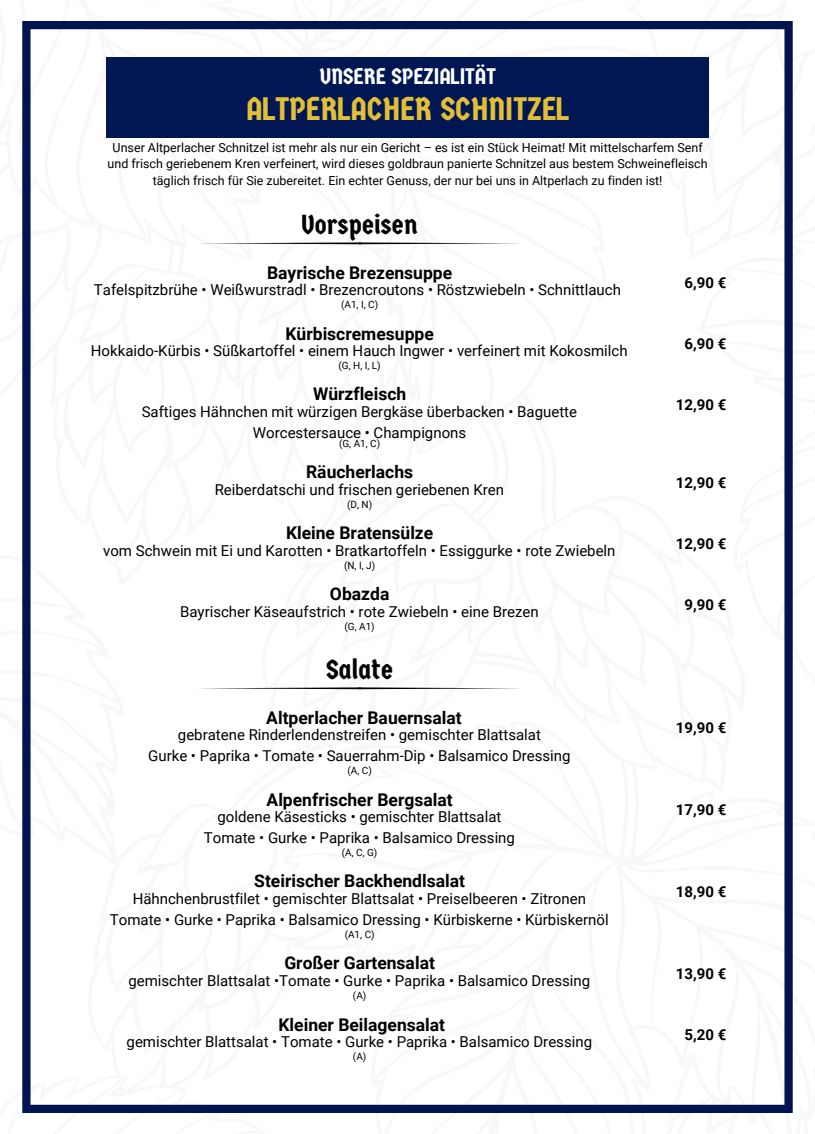
<style>
.page{position:relative;width:815px;height:1134px;background:#fff}
.page>*{position:absolute;margin:0;border:0;box-sizing:border-box;transform-origin:0 0}
.t1{font:32.5px "Germania One";color:#e2bf36}
.t2{font:27.5px "Germania One";letter-spacing:.005em;color:#000}
.t3{font:22.5px "Germania One";color:#fff}
.t4{font:700 17.5px "Roboto";color:#000}
.t5{font:15px/20.6px "Roboto";color:#000;text-align:center}
.t6{font:700 15px "Roboto";color:#000}
.t7{font:12.5px/16.9px "Roboto";color:#000;text-align:center}
.t8{font:10px "Roboto";color:#000}
</style>
<div class="page">
<img style="left:23px;top:22px;width:769px;height:1090px">
<div style="left:106px;top:57px;width:603px;height:80px;background:#001754"></div>
<svg style="left:197px;top:242px;width:326px;height:2px"></svg>
<svg style="left:197px;top:687px;width:326px;height:2px"></svg>
<h5 class="t3" style="left:319px;top:63px;width:178px">UNSERE SPEZIALITÄT</h5>
<p class="t1" style="left:246px;top:90px;width:324px">ALTPERLACHER SCHNITZEL</p>
<h4 class="t7" style="left:108px;top:139px;width:601px">Unser Altperlacher Schnitzel ist mehr als nur ein Gericht – es ist ein Stück Heimat! Mit mittelscharfem Senf und frisch geriebenem Kren verfeinert, wird dieses goldbraun panierte Schnitzel aus bestem Schweinefleisch täglich frisch für Sie zubereitet. Ein echter Genuss, der nur bei uns in Altperlach zu finden ist!</h4>
<p class="t2" style="left:301px;top:209px;width:118px">Vorspeisen</p>
<h3 class="t4" style="left:267px;top:262px;width:187px">Bayrische Brezensuppe</h3>
<h1 class="t5" style="left:94px;top:280px;width:528px">Tafelspitzbrühe • Weißwurstradl • Brezencroutons • Röstzwiebeln • Schnittlauch</h1>
<p class="t8" style="left:341px;top:299px;width:39px">(A1, I, C)</p>
<h6 class="t4" style="left:285px;top:323px;width:150px">Kürbiscremesuppe</h6>
<h5 class="t5" style="left:91px;top:341px;width:538px">Hokkaido-Kürbis • Süßkartoffel • einem Hauch Ingwer • verfeinert mit Kokosmilch</h5>
<p class="t8" style="left:338px;top:360px;width:44px">(G, H, I, L)</p>
<p class="t4" style="left:313px;top:384px;width:95px">Würzfleisch</p>
<h4 class="t5" style="left:142px;top:401px;width:437px">Saftiges Hähnchen mit würzigen Bergkäse überbacken • Baguette<br>Worcestersauce • Champignons</h4>
<h6 class="t8" style="left:339px;top:438px;width:43px">(G, A1, C)</h6>
<p class="t4" style="left:306px;top:462px;width:108px">Räucherlachs</p>
<h4 class="t5" style="left:215px;top:479px;width:291px">Reiberdatschi und frischen geriebenen Kren</h4>
<h6 class="t8" style="left:347px;top:499px;width:26px">(D, N)</h6>
<p class="t4" style="left:286px;top:523px;width:149px">Kleine Bratensülze</p>
<h4 class="t5" style="left:103px;top:540px;width:514px">vom Schwein mit Ei und Karotten • Bratkartoffeln • Essiggurke • rote Zwiebeln</h4>
<h6 class="t8" style="left:344px;top:559px;width:33px">(N, I, J)</h6>
<h5 class="t4" style="left:330px;top:584px;width:61px">Obazda</h5>
<h4 class="t5" style="left:180px;top:601px;width:360px">Bayrischer Käseaufstrich • rote Zwiebeln • eine Brezen</h4>
<h6 class="t8" style="left:344px;top:620px;width:32px">(G, A1)</h6>
<h6 class="t2" style="left:326px;top:653px;width:69px">Salate</h6>
<p class="t4" style="left:266px;top:707px;width:197px">Altperlacher Bauernsalat</p>
<h4 class="t5" style="left:148px;top:725px;width:424px">gebratene Rinderlendenstreifen • gemischter Blattsalat<br>Gurke • Paprika • Tomate • Sauerrahm-Dip • Balsamico Dressing</h4>
<h6 class="t8" style="left:347px;top:764px;width:26px">(A, C)</h6>
<h6 class="t4" style="left:266px;top:789px;width:188px">Alpenfrischer Bergsalat</h6>
<h5 class="t5" style="left:204px;top:806px;width:312px">goldene Käsesticks • gemischter Blattsalat<br>Tomate • Gurke • Paprika • Balsamico Dressing</h5>
<p class="t8" style="left:342px;top:846px;width:37px">(A, C, G)</p>
<h6 class="t4" style="left:254px;top:871px;width:212px">Steirischer Backhendlsalat</h6>
<h5 class="t5" style="left:110px;top:888px;width:500px">Hähnchenbrustfilet • gemischter Blattsalat • Preiselbeeren • Zitronen<br>Tomate • Gurke • Paprika • Balsamico Dressing • Kürbiskerne • Kürbiskernöl</h5>
<p class="t8" style="left:345px;top:928px;width:31px">(A1, C)</p>
<p class="t4" style="left:284px;top:953px;width:152px">Großer Gartensalat</p>
<h2 class="t5" style="left:128px;top:970px;width:463px">gemischter Blattsalat •Tomate • Gurke • Paprika • Balsamico Dressing</h2>
<p class="t8" style="left:353px;top:989px;width:15px">(A)</p>
<h6 class="t4" style="left:278px;top:1014px;width:168px">Kleiner Beilagensalat</h6>
<h5 class="t5" style="left:127px;top:1031px;width:467px">gemischter Blattsalat • Tomate • Gurke • Paprika • Balsamico Dressing</h5>
<p class="t8" style="left:353px;top:1051px;width:15px">(A)</p>
<p class="t6" style="left:684px;top:274px;width:43px">6,90 €</p>
<h4 class="t6" style="left:684px;top:335px;width:43px">6,90 €</h4>
<h2 class="t6" style="left:676px;top:396px;width:52px">12,90 €</h2>
<h5 class="t6" style="left:676px;top:474px;width:52px">12,90 €</h5>
<h5 class="t6" style="left:676px;top:535px;width:52px">12,90 €</h5>
<p class="t6" style="left:684px;top:595px;width:43px">9,90 €</p>
<h5 class="t6" style="left:676px;top:719px;width:52px">19,90 €</h5>
<h4 class="t6" style="left:676px;top:801px;width:52px">17,90 €</h4>
<h4 class="t6" style="left:676px;top:883px;width:52px">18,90 €</h4>
<h5 class="t6" style="left:676px;top:964px;width:52px">13,90 €</h5>
<h4 class="t6" style="left:684px;top:1026px;width:43px">5,20 €</h4>
</div>
